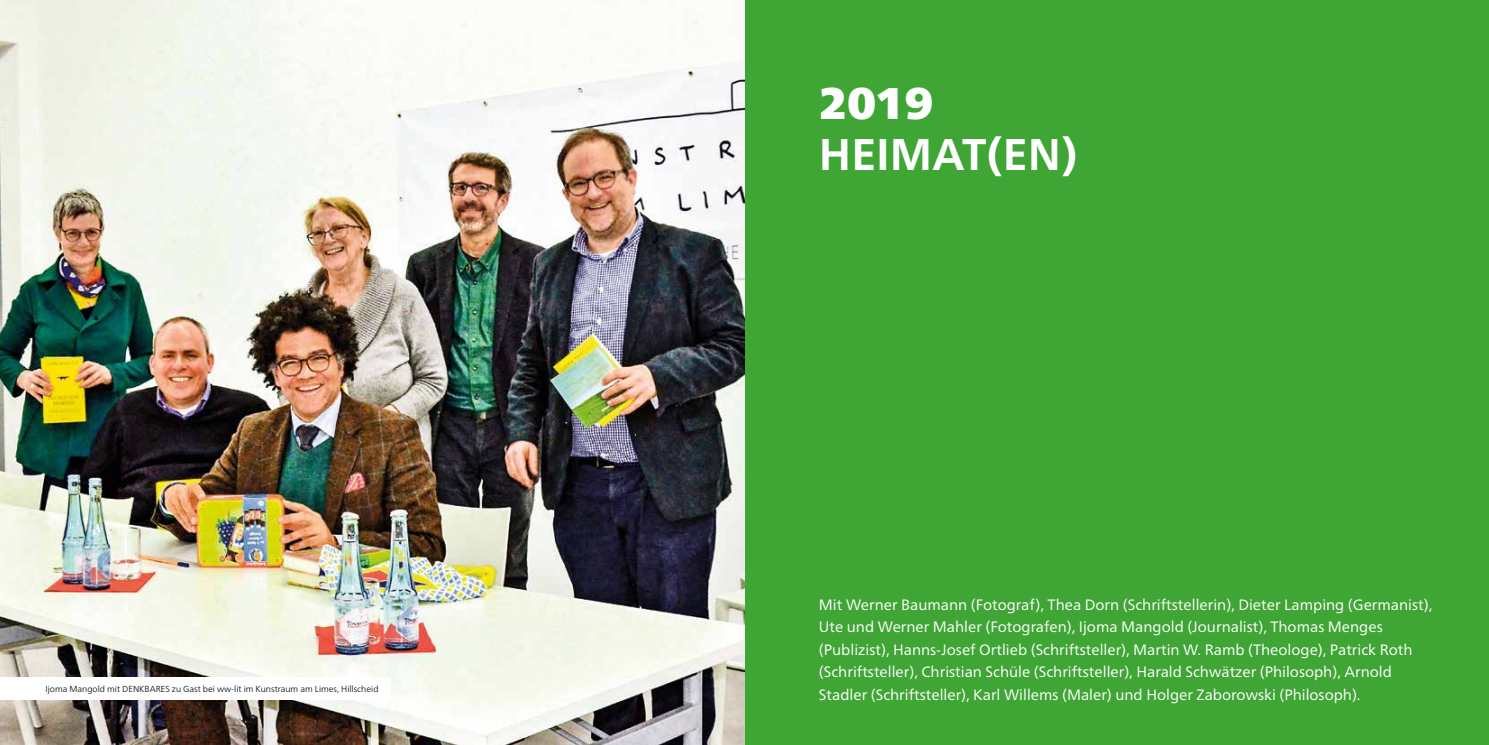
<style>
.page{position:relative;width:1489px;height:745px;background:#fff}
.page>*{position:absolute;margin:0;border:0;box-sizing:border-box;transform-origin:0 0}
.t1{font:700 44.38px "Frutiger Neue LT Pro";color:#fff}
.t2{font:44.38px "Frutiger Neue LT Pro X Black";color:#fff}
.t3{font:15px/22.5px "Frutiger Neue LT Pro";color:#fff}
.t4{font:300 8.75px "Frutiger Neue LT Pro";color:#000}
</style>
<div class="page">
<div style="left:745px;top:0;width:743px;height:744px;background:#3fa535"></div>
<img style="left:0;top:0;width:744px;height:744px">
<div style="left:0;top:677px;width:390px;height:22px;background:#fff"></div>
<p class="t4" style="left:45px;top:683px;width:335px">Ijoma Mangold mit DENKBARES zu Gast bei ww-lit im Kunstraum am Limes, Hillscheid</p>
<h1 class="t2" style="left:819px;top:77px;width:116px">2019</h1>
<h1 class="t1" style="left:819px;top:128px;width:259px">HEIMAT(EN)</h1>
<p class="t3" style="left:819px;top:592px;width:614px">Mit Werner Baumann (Fotograf), Thea Dorn (Schriftstellerin), Dieter Lamping (Germanist), Ute und Werner Mahler (Fotografen), Ijoma Mangold (Journalist), Thomas Menges (Publizist), Hanns-Josef Ortlieb (Schriftsteller), Martin W. Ramb (Theologe), Patrick Roth (Schriftsteller), Christian Schüle (Schriftsteller), Harald Schwätzer (Philosoph), Arnold Stadler (Schriftsteller), Karl Willems (Maler) und Holger Zaborowski (Philosoph).</p>
</div>
